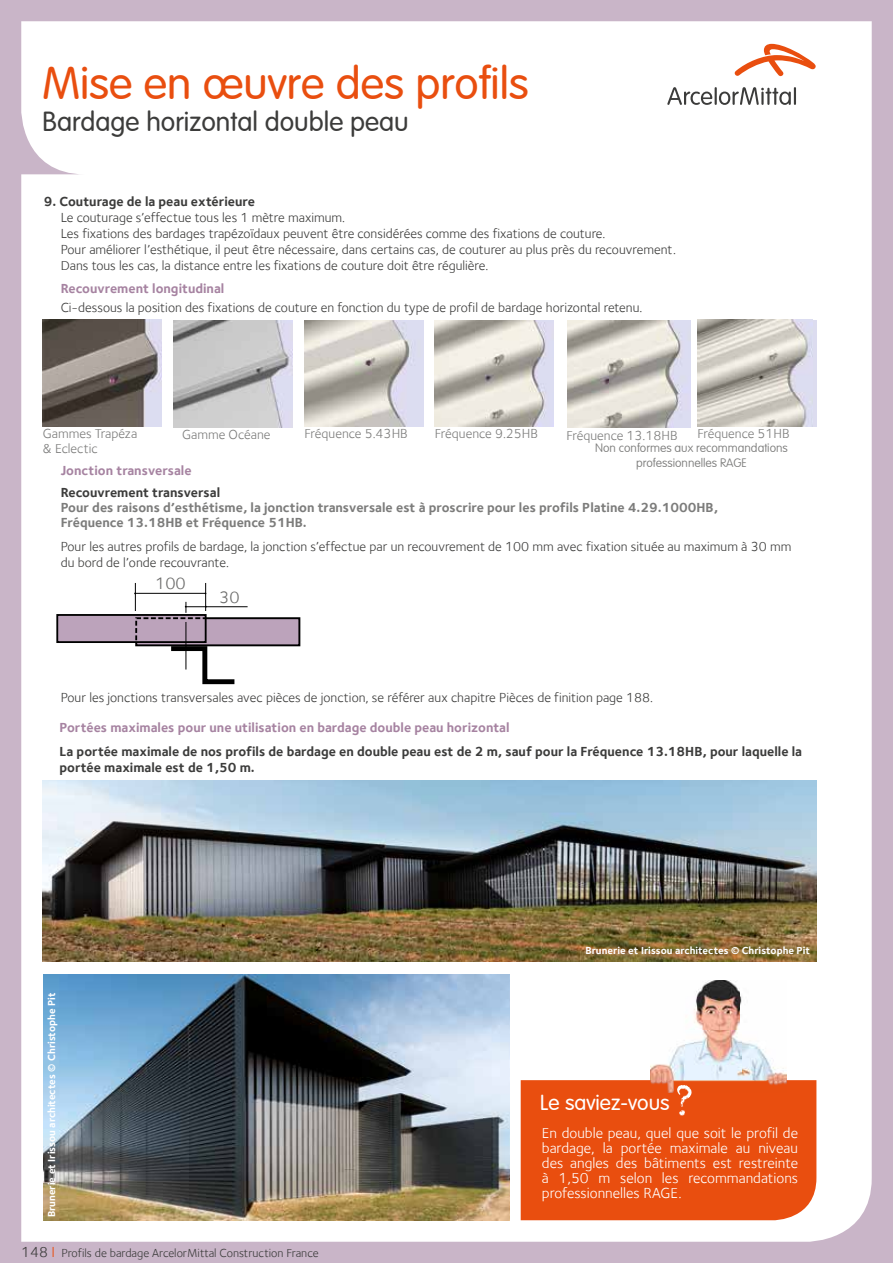
<style>
.page{position:relative;width:893px;height:1263px;background:#c9b5c8}
.page>*{position:absolute;margin:0;border:0;box-sizing:border-box;transform-origin:0 0}
.t1{font:300 45px "VAG Rounded";color:#e94e0f}
.t2{font:300 27px "VAG Rounded";color:#3c3c3b}
.t3{font:300 21.45px "VAG Rounded";color:#fff}
.t4{font:17.1px "Foundry Sterling";color:#6b6b6a}
.t5{font:15px/15px "Foundry Sterling";color:#fff;text-align:justify}
.t6{font:13.5px/16.2px "Foundry Sterling";color:#3c3c3b}
.t7{font:700 13.5px/16.2px "Foundry Sterling";color:#3c3c3b}
.t8{font:700 13.5px/15px "Foundry Sterling";color:#7c7c7b}
.t9{font:700 13.5px "Foundry Sterling";color:#a683a1}
.t10{font:13.5px/15px "Foundry Sterling";color:#7c7c7b}
.t11{font:12px "Foundry Sterling";color:#3c3c3b}
.t12{font:100 12px/15px "VAG Rounded";color:#7c7c7b;text-align:center}
.t13{font:700 10.5px "Foundry Sterling";color:#fff}
.s1{font-size:15px}
.s2{font-size:15px;color:#e94e0f}
</style>
<div class="page">
<div style="left:21px;top:21px;width:851px;height:1221px;background:#fff"></div>
<div style="left:57px;top:615px;width:149px;height:27px;background:#bca3bb"></div>
<div style="left:56px;top:614px;width:151px;height:29px;border:2px solid #000"></div>
<svg style="left:134px;top:583px;width:167px;height:104px;background:#d6d0d6"></svg>
<img style="left:43px;top:780px;width:773px;height:181px">
<img style="left:43px;top:975px;width:466px;height:245px">
<img style="left:650px;top:980px;width:136px;height:100px">
<div style="left:521px;top:1080px;width:295px;height:140px;background:#e94e0f"></div>
<img style="left:43px;top:320px;width:119px;height:106px">
<img style="left:174px;top:321px;width:119px;height:106px">
<img style="left:567px;top:321px;width:123px;height:106px">
<img style="left:435px;top:320px;width:119px;height:106px">
<img style="left:305px;top:320px;width:119px;height:106px">
<div style="left:697px;top:320px;width:119px;height:106px;background:#dcdcef"></div>
<img style="left:697px;top:320px;width:115px;height:106px">
<svg style="left:735px;top:44px;width:81px;height:32px;background:#f8c8b5"></svg>
<svg style="left:667px;top:87px;width:129px;height:18px;background:#bfbfbf"></svg>
<h1 class="t1" style="left:43px;top:57px;width:488px">Mise en œuvre des profils</h1>
<h2 class="t2" style="left:43px;top:107px;width:368px">Bardage horizontal double peau</h2>
<p class="t7" style="left:44px;top:193px;width:213px">9. Couturage de la peau extérieure</p>
<p class="t6" style="left:61px;top:209px;width:617px">Le couturage s’effectue tous les 1 mètre maximum.<br>Les fixations des bardages trapézoïdaux peuvent être considérées comme des fixations de couture.<br>Pour améliorer l’esthétique, il peut être nécessaire, dans certains cas, de couturer au plus près du recouvrement.<br>Dans tous les cas, la distance entre les fixations de couture doit être régulière.</p>
<p class="t9" style="left:61px;top:280px;width:165px">Recouvrement longitudinal</p>
<p class="t6" style="left:61px;top:300px;width:583px">Ci-dessous la position des fixations de couture en fonction du type de profil de bardage horizontal retenu.</p>
<p class="t10" style="left:43px;top:426px;width:96px">Gammes Trapéza &amp; Eclectic</p>
<p class="t10" style="left:182px;top:427px;width:90px">Gamme Océane</p>
<p class="t10" style="left:305px;top:426px;width:105px">Fréquence 5.43HB</p>
<p class="t10" style="left:435px;top:426px;width:105px">Fréquence 9.25HB</p>
<p class="t10" style="left:566px;top:428px;width:113px">Fréquence 13.18HB</p>
<p class="t10" style="left:697px;top:426px;width:94px">Fréquence 51HB</p>
<p class="t12" style="left:595px;top:440px;width:194px">Non conformes aux recommandations professionnelles RAGE</p>
<p class="t9" style="left:61px;top:462px;width:132px">Jonction transversale</p>
<p class="t7" style="left:61px;top:484px;width:161px">Recouvrement transversal</p>
<p class="t8" style="left:61px;top:500px;width:659px">Pour des raisons d’esthétisme, la jonction transversale est à proscrire pour les profils Platine 4.29.1000HB,<br>Fréquence 13.18HB et Fréquence 51HB.</p>
<p class="t6" style="left:61px;top:538px;width:732px">Pour les autres profils de bardage, la jonction s’effectue par un recouvrement de 100 mm avec fixation située au maximum à 30 mm du bord de l’onde recouvrante.</p>
<p class="t4" style="left:155px;top:574px;width:32px">100</p>
<p class="t4" style="left:219px;top:587px;width:22px">30</p>
<p class="t6" style="left:61px;top:689px;width:594px">Pour les jonctions transversales avec pièces de jonction, se référer aux chapitre Pièces de finition page 188.</p>
<p class="t9" style="left:60px;top:720px;width:452px">Portées maximales pour une utilisation en bardage double peau horizontal</p>
<p class="t7" style="left:60px;top:743px;width:744px">La portée maximale de nos profils de bardage en double peau est de 2 m, sauf pour la Fréquence 13.18HB, pour laquelle la portée maximale est de 1,50 m.</p>
<p class="t13" style="left:45px;top:1217px;width:226px;rotate:-90deg">Brunerie et Irissou architectes © Christophe Pit</p>
<p class="t11" style="left:21px;top:1246px;width:299px"><span class="s1">148</span> <span class="s2">I</span> Profils de bardage ArcelorMittal Construction France</p>
<p class="t13" style="left:585px;top:944px;width:226px">Brunerie et Irissou architectes © Christophe Pit</p>
<h3 class="t3" style="left:540px;top:1090px;width:131px">Le saviez-vous</h3>
<p class="t5" style="left:542px;top:1125px;width:258px">En double peau, quel que soit le profil de bardage, la portée maximale au niveau des angles des bâtiments est restreinte à 1,50 m selon les recommandations professionnelles RAGE.</p>
</div>
